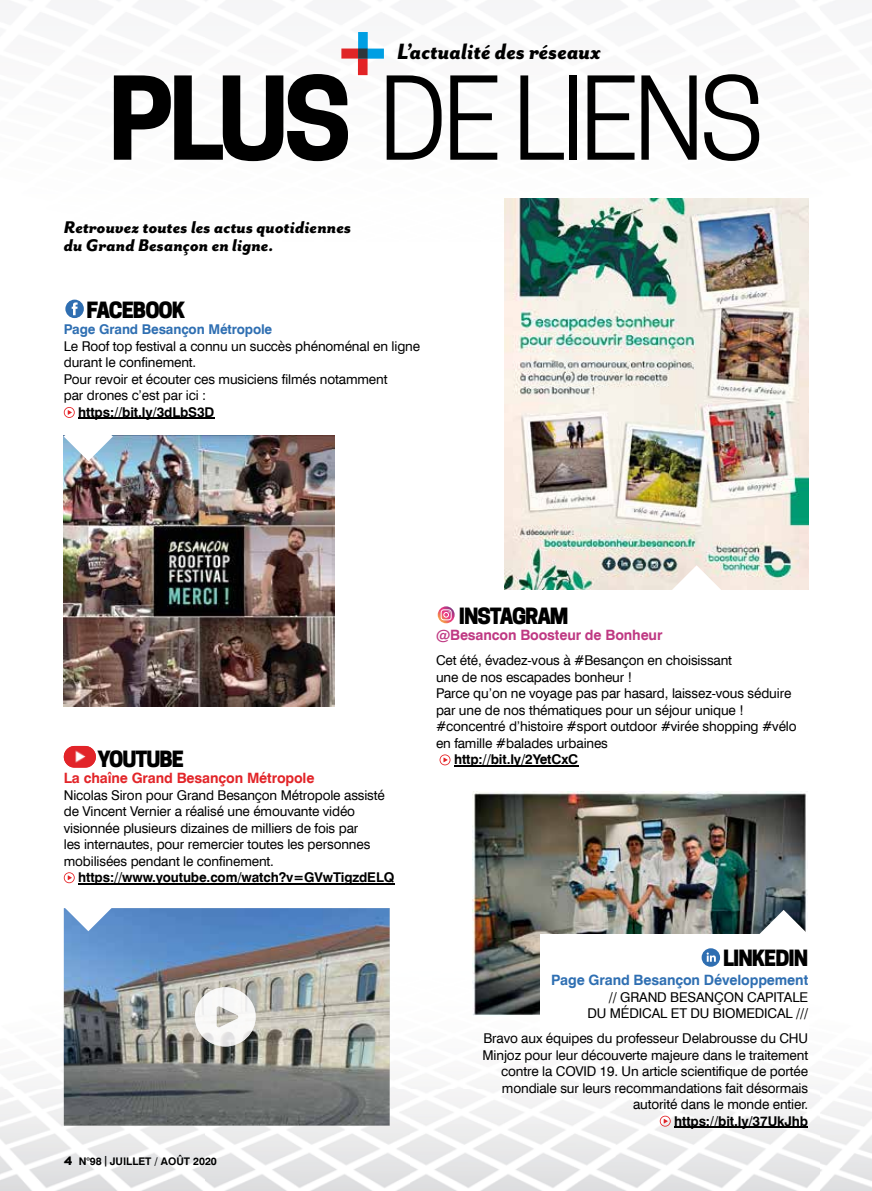
<style>
.page{position:relative;width:872px;height:1191px;background:#fff}
.page>*{position:absolute;margin:0;border:0;box-sizing:border-box;transform-origin:0 0}
.t1{font:108px "Cooper Hewitt";letter-spacing:-.05em;color:#000}
.t2{font:italic 800 25.5px "Mr Eaves San OT";color:#000;scale:.95 1}
.t3{font:800 21px "Cooper Hewitt";letter-spacing:-.05em;color:#000}
.t4{font:italic 800 19.5px/18px "Mr Eaves San OT";color:#000}
.t5{font:700 14.25px "Swiss 721 BT";letter-spacing:-.01em;color:#e22529}
.t6{font:700 14.25px "Swiss 721 BT";letter-spacing:-.01em;color:#2f6fb2}
.t7{font:700 14.25px "Swiss 721 BT";letter-spacing:-.01em;color:#bf3983}
.t8{font:13.5px/16.5px "Swiss 721 BT";letter-spacing:-.01em;color:#000}
.t9{font:700 13.5px "Swiss 721 BT";letter-spacing:-.01em;color:#000}
.t10{font:700 13.5px "Swiss 721 BT";letter-spacing:-.01em;color:#2f6fb2}
.t11{font:700 10.5px "Swiss 721 BT";color:#000}
.s1{font-weight:700}
.s2{font-family:"Sinkin Sans 800";font-weight:900}
</style>
<div class="page">
<img style="left:0;top:1088px;width:820px;height:103px">
<img style="left:820px;top:1089px;width:52px;height:102px">
<img style="left:341px;top:48px;width:26px;height:27px">
<svg style="left:358px;top:32px;width:26px;height:27px"></svg>
<img style="left:64px;top:436px;width:270px;height:270px">
<img style="left:504px;top:198px;width:304px;height:392px">
<img style="left:64px;top:908px;width:325px;height:217px">
<hr style="left:78px;top:417px;width:136px;height:2px;background:#000">
<svg style="left:65px;top:300px;width:19px;height:18px"></svg>
<svg style="left:64px;top:407px;width:49px;height:54px"></svg>
<svg style="left:672px;top:565px;width:49px;height:25px"></svg>
<img style="left:473px;top:791px;width:335px;height:225px">
<hr style="left:454px;top:765px;width:124px;height:1px;background:#000">
<svg style="left:438px;top:606px;width:16px;height:17px"></svg>
<svg style="left:439px;top:754px;width:11px;height:11px"></svg>
<svg style="left:759px;top:909px;width:49px;height:25px"></svg>
<hr style="left:78px;top:883px;width:44px;height:1px;background:#000">
<hr style="left:122px;top:883px;width:272px;height:1px;background:#000">
<img style="left:64px;top:746px;width:32px;height:21px;border-radius:11px">
<svg style="left:64px;top:872px;width:49px;height:59px"></svg>
<div style="left:540px;top:934px;width:268px;height:108px;background:#fff"></div>
<hr style="left:674px;top:1126px;width:134px;height:1px;background:#000">
<svg style="left:701px;top:948px;width:19px;height:18px"></svg>
<svg style="left:660px;top:1115px;width:10px;height:11px"></svg>
<img style="left:195px;top:987px;width:61px;height:59px">
<h2 class="t2" style="left:397px;top:37px;width:216px">L’actualité des réseaux</h2>
<h1 class="t1" style="left:108px;top:56px;width:658px"><span class="s1">PLUS</span> DE LIENS</h1>
<h3 class="t4" style="left:64px;top:218px;width:289px">Retrouvez toutes les actus quotidiennes du Grand Besançon en ligne.</h3>
<h3 class="t3" style="left:87px;top:297px;width:100px">FACEBOOK</h3>
<p class="t10" style="left:64px;top:321px;width:210px">Page Grand Besançon Métropole</p>
<p class="t8" style="left:64px;top:338px;width:358px">Le Roof top festival a connu un succès phénoménal en ligne durant le confinement.<br>Pour revoir et écouter ces musiciens filmés notamment<br>par drones c’est par ici :</p>
<p class="t9" style="left:78px;top:404px;width:138px">https://bit.ly/3dLbS3D</p>
<h3 class="t3" style="left:459px;top:603px;width:111px">INSTAGRAM</h3>
<p class="t7" style="left:436px;top:626px;width:228px">@Besancon Boosteur de Bonheur</p>
<p class="t8" style="left:436px;top:652px;width:362px">Cet été, évadez-vous à #Besançon en choisissant<br>une de nos escapades bonheur !<br>Parce qu’on ne voyage pas par hasard, laissez-vous séduire par une de nos thématiques pour un séjour unique ! #concentré d’histoire #sport outdoor #virée shopping #vélo en famille #balades urbaines</p>
<h3 class="t3" style="left:97px;top:746px;width:88px">YOUTUBE</h3>
<p class="t9" style="left:454px;top:751px;width:126px">http://bit.ly/2YetCxC</p>
<p class="t5" style="left:64px;top:769px;width:252px">La chaîne Grand Besançon Métropole</p>
<p class="t8" style="left:64px;top:786px;width:323px">Nicolas Siron pour Grand Besançon Métropole assisté de Vincent Vernier a réalisé une émouvante vidéo visionnée plusieurs dizaines de milliers de fois par<br>les internautes, pour remercier toutes les personnes mobilisées pendant le confinement.</p>
<p class="t9" style="left:78px;top:869px;width:317px">https://www.youtube.com/watch?v=GVwTigzdELQ</p>
<p class="t11" style="left:64px;top:1155px;width:155px"><span class="s2">4</span> N°98 |JUILLET / AOÛT 2020</p>
<h3 class="t3" style="left:723px;top:946px;width:87px">LINKEDIN</h3>
<p class="t6" style="left:551px;top:971px;width:258px">Page Grand Besançon Développement</p>
<p class="t8" style="left:587px;top:988px;width:222px;text-align:right">// GRAND BESANÇON CAPITALE<br>DU MÉDICAL ET DU BIOMEDICAL ///</p>
<p class="t8" style="left:482px;top:1029px;width:327px;text-align:right">Bravo aux équipes du professeur Delabrousse du CHU Minjoz pour leur découverte majeure dans le traitement contre la COVID 19. Un article scientifique de portée mondiale sur leurs recommandations fait désormais autorité dans le monde entier.</p>
<p class="t9" style="left:674px;top:1112px;width:135px">https://bit.ly/37UkJhb</p>
</div>
